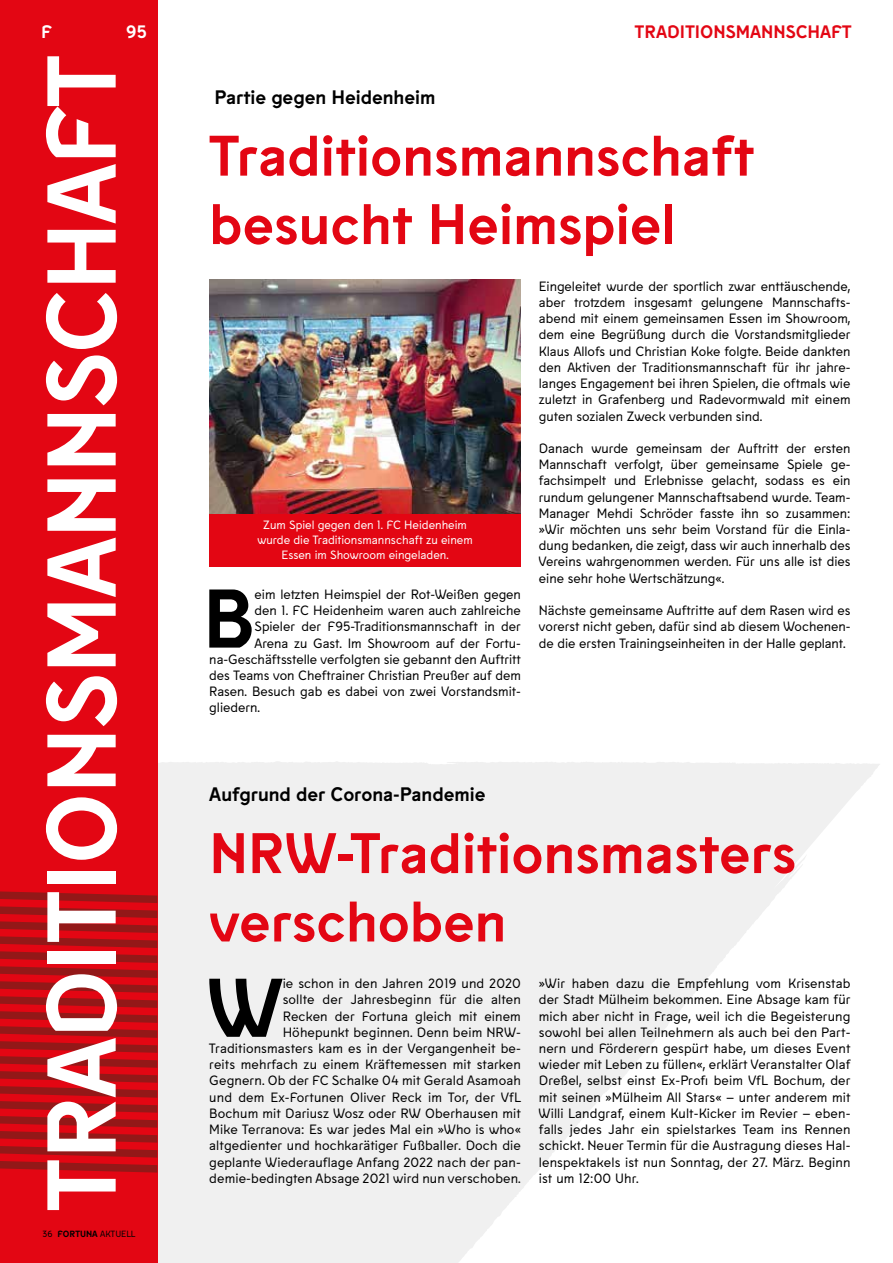
<style>
.page{position:relative;width:893px;height:1263px;background:#fff}
.page>*{position:absolute;margin:0;border:0;box-sizing:border-box;transform-origin:0 0}
.t1{font:700 97.5px "Fortuna Sans";letter-spacing:-.01em;color:#fff}
.t2{font:700 82.95px "Fortuna Sans";color:#000}
.t3{font:700 57px/68.4px "Fortuna Sans";color:#e30613}
.t4{font:700 19.5px "Fortuna Sans";color:#000}
.t5{font:700 18px "Fortuna Sans";color:#e30613}
.t6{font:700 18px "Fortuna Sans";color:#fff}
.t7{font:13.5px/16.2px "Fortuna Sans";letter-spacing:.005em;color:#000;text-align:justify}
.t8{font:12px/15px "Fortuna Sans";color:#fff;text-align:center}
.t9{font:9px "Fortuna Sans";color:#000}
.s1{font-weight:700}
</style>
<div class="page">
<svg style="left:157px;top:761px;width:723px;height:502px;fill:#f0f0f0"></svg>
<div style="left:0;top:0;width:157px;height:1263px;background:#e30613"></div>
<svg style="left:0;top:891px;width:157px;height:281px"></svg>
<div style="left:209px;top:513px;width:312px;height:54px;background:#e30613"></div>
<img style="left:209px;top:279px;width:312px;height:234px">
<h3 class="t6" style="left:41px;top:17px;width:12px">F</h3>
<h3 class="t6" style="left:126px;top:17px;width:22px">95</h3>
<h3 class="t5" style="left:635px;top:17px;width:218px">TRADITIONSMANNSCHAFT</h3>
<h1 class="t1" style="left:4px;top:1210px;width:1156px;rotate:-90deg">TRADITIONSMANNSCHAFT</h1>
<p class="t9" style="left:43px;top:1227px;width:94px">36 <span class="s1">FORTUNA</span> AKTUELL</p>
<h3 class="t4" style="left:214px;top:82px;width:223px">Partie gegen Heidenheim</h3>
<h3 class="t3" style="left:209px;top:118px;width:546px">Traditionsmannschaft besucht Heimspiel</h3>
<p class="t8" style="left:257px;top:517px;width:217px">Zum Spiel gegen den 1. FC Heidenheim wurde die Traditionsmannschaft zu einem<br>Essen im Showroom eingeladen.</p>
<h2 class="t2" style="left:202px;top:553px;width:54px">B</h2>
<p class="t7" style="left:255px;top:586px;width:268px">eim letzten Heimspiel der Rot-Weißen gegen</p>
<p class="t7" style="left:255px;top:602px;width:268px">den 1. FC Heidenheim waren auch zahlreiche</p>
<p class="t7" style="left:255px;top:618px;width:268px">Spieler der F95-Traditionsmannschaft in der</p>
<p class="t7" style="left:255px;top:634px;width:268px">Arena zu Gast. Im Showroom auf der Fortu-</p>
<p class="t7" style="left:209px;top:650px;width:313px">na-Geschäftsstelle verfolgten sie gebannt den Auftritt</p>
<p class="t7" style="left:209px;top:667px;width:313px">des Teams von Cheftrainer Christian Preußer auf dem</p>
<p class="t7" style="left:209px;top:683px;width:313px">Rasen. Besuch gab es dabei von zwei Vorstandsmit-</p>
<p class="t7" style="left:209px;top:699px;width:52px">gliedern.</p>
<p class="t7" style="left:539px;top:277px;width:313px">Eingeleitet wurde der sportlich zwar enttäuschende, aber trotzdem insgesamt gelungene Mannschafts&shy;abend mit einem gemeinsamen Essen im Showroom, dem eine Begrüßung durch die Vorstandsmitglieder Klaus Allofs und Christian Koke folgte. Beide dankten den Aktiven der Traditionsmannschaft für ihr jahre&shy;langes Engagement bei ihren Spielen, die oftmals wie zuletzt in Grafenberg und Radevormwald mit einem guten sozialen Zweck verbunden sind.</p>
<p class="t7" style="left:539px;top:440px;width:313px">Danach wurde gemeinsam der Auftritt der ersten Mannschaft verfolgt, über gemeinsame Spiele ge&shy;fachsimpelt und Erlebnisse gelacht, sodass es ein rundum gelungener Mannschaftsabend wurde. Team-Manager Mehdi Schröder fasste ihn so zusammen: »Wir möchten uns sehr beim Vorstand für die Einla&shy;dung bedanken, die zeigt, dass wir auch innerhalb des Vereins wahrgenommen werden. Für uns alle ist dies eine sehr hohe Wertschätzung«.</p>
<p class="t7" style="left:539px;top:602px;width:313px">Nächste gemeinsame Auftritte auf dem Rasen wird es vorerst nicht geben, dafür sind ab diesem Wochenen&shy;de die ersten Trainingseinheiten in der Halle geplant.</p>
<h3 class="t4" style="left:209px;top:779px;width:278px">Aufgrund der Corona-Pandemie</h3>
<h3 class="t3" style="left:209px;top:816px;width:589px">NRW-Traditionsmasters verschoben</h3>
<p class="t7" style="left:209px;top:975px;width:313px;text-align:right">ie schon in den Jahren 2019 und 2020<br>sollte der Jahresbeginn für die alten<br>Recken der Fortuna gleich mit einem<br>Höhepunkt beginnen. Denn beim NRW-Traditionsmasters kam es in der Vergangenheit be&shy;reits mehrfach zu einem Kräftemessen mit starken Gegnern. Ob der FC Schalke 04 mit Gerald Asamoah und dem Ex-Fortunen Oliver Reck im Tor, der VfL Bochum mit Dariusz Wosz oder RW Oberhausen mit Mike Terranova: Es war jedes Mal ein »Who is who« altgedienter und hochkarätiger Fußballer. Doch die geplante Wiederauflage Anfang 2022 nach der pan&shy;demie-bedingten Absage 2021 wird nun verschoben.</p>
<p class="t7" style="left:539px;top:975px;width:313px">»Wir haben dazu die Empfehlung vom Krisenstab der Stadt Mülheim bekommen. Eine Absage kam für mich aber nicht in Frage, weil ich die Begeisterung sowohl bei allen Teilnehmern als auch bei den Part&shy;nern und Förderern gespürt habe, um dieses Event wieder mit Leben zu füllen«, erklärt Veranstalter Olaf Dreßel, selbst einst Ex-Profi beim VfL Bochum, der mit seinen »Mülheim All Stars« – unter anderem mit Willi Landgraf, einem Kult-Kicker im Revier – eben&shy;falls jedes Jahr ein spielstarkes Team ins Rennen schickt. Neuer Termin für die Austragung dieses Hal&shy;lenspektakels ist nun Sonntag, der 27. März. Beginn ist um 12:00 Uhr.</p>
<h2 class="t2" style="left:208px;top:942px;width:75px">W</h2>
</div>
